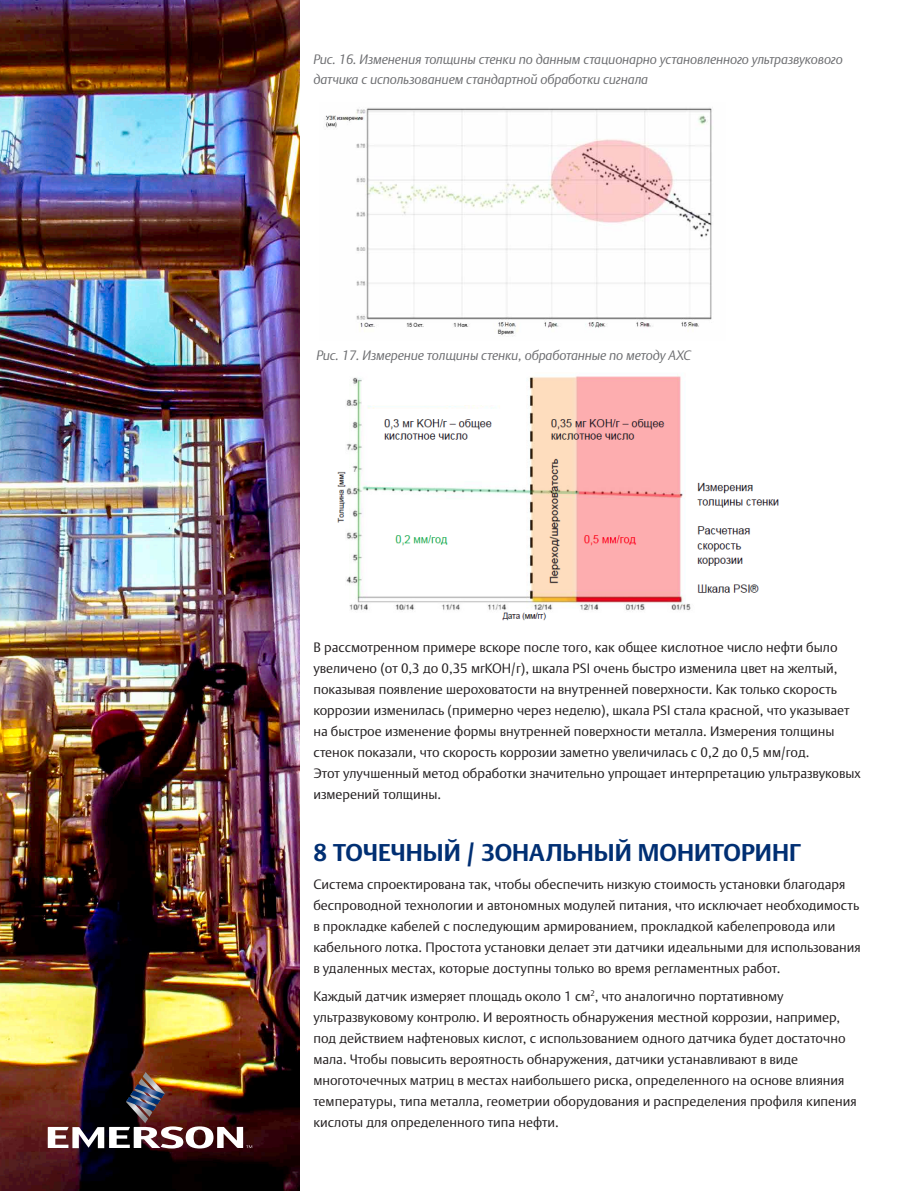
<style>
.page{position:relative;width:919px;height:1191px;background:#fff}
.page>*{position:absolute;margin:0;border:0;box-sizing:border-box;transform-origin:0 0}
.t1{font:700 24px "DTL Argo CT";color:#002f73}
.t2{font:300 13.5px/21px "DTL Argo CT";color:#231f20}
.t3{font:italic 300 13.5px/19.5px "DTL Argo CT";letter-spacing:-.01em;color:#6c6d70}
</style>
<div class="page">
<img style="left:0;top:0;width:300px;height:1191px">
<img style="left:48px;top:1071px;width:204px;height:77px">
<img style="left:325px;top:107px;width:387px;height:230px">
<img style="left:337px;top:376px;width:442px;height:245px">
<p class="t3" style="left:313px;top:50px;width:531px">Рис. 16. Изменения толщины стенки по данным стационарно установленного ультразвукового датчика с использованием стандартной обработки сигнала</p>
<p class="t3" style="left:316px;top:345px;width:376px">Рис. 17. Измерение толщины стенки, обработанные по методу AXC</p>
<p class="t2" style="left:313px;top:637px;width:548px">В рассмотренном примере вскоре после того, как общее кислотное число нефти было увеличено (от 0,3 до 0,35 мгКОН/г), шкала PSI очень быстро изменила цвет на желтый, показывая появление шероховатости на внутренней поверхности. Как только скорость коррозии изменилась (примерно через неделю), шкала PSI стала красной, что указывает на быстрое изменение формы внутренней поверхности металла. Измерения толщины стенок показали, что скорость коррозии заметно увеличилась с 0,2 до 0,5 мм/год.<br>Этот улучшенный метод обработки значительно упрощает интерпретацию ультразвуковых измерений толщины.</p>
<h1 class="t1" style="left:313px;top:838px;width:489px">8 ТОЧЕЧНЫЙ / ЗОНАЛЬНЫЙ МОНИТОРИНГ</h1>
<p class="t2" style="left:313px;top:873px;width:549px">Система спроектирована так, чтобы обеспечить низкую стоимость установки благодаря беспроводной технологии и автономных модулей питания, что исключает необходимость в прокладке кабелей с последующим армированием, прокладкой кабелепровода или кабельного лотка. Простота установки делает эти датчики идеальными для использования в удаленных местах, которые доступны только во время регламентных работ.</p>
<p class="t2" style="left:313px;top:985px;width:545px">Каждый датчик измеряет площадь около 1 см<sup>2</sup>, что аналогично портативному ультразвуковому контролю. И вероятность обнаружения местной коррозии, например, под действием нафтеновых кислот, с использованием одного датчика будет достаточно мала. Чтобы повысить вероятность обнаружения, датчики устанавливают в виде многоточечных матриц в местах наибольшего риска, определенного на основе влияния температуры, типа металла, геометрии оборудования и распределения профиля кипения кислоты для определенного типа нефти.</p>
</div>
